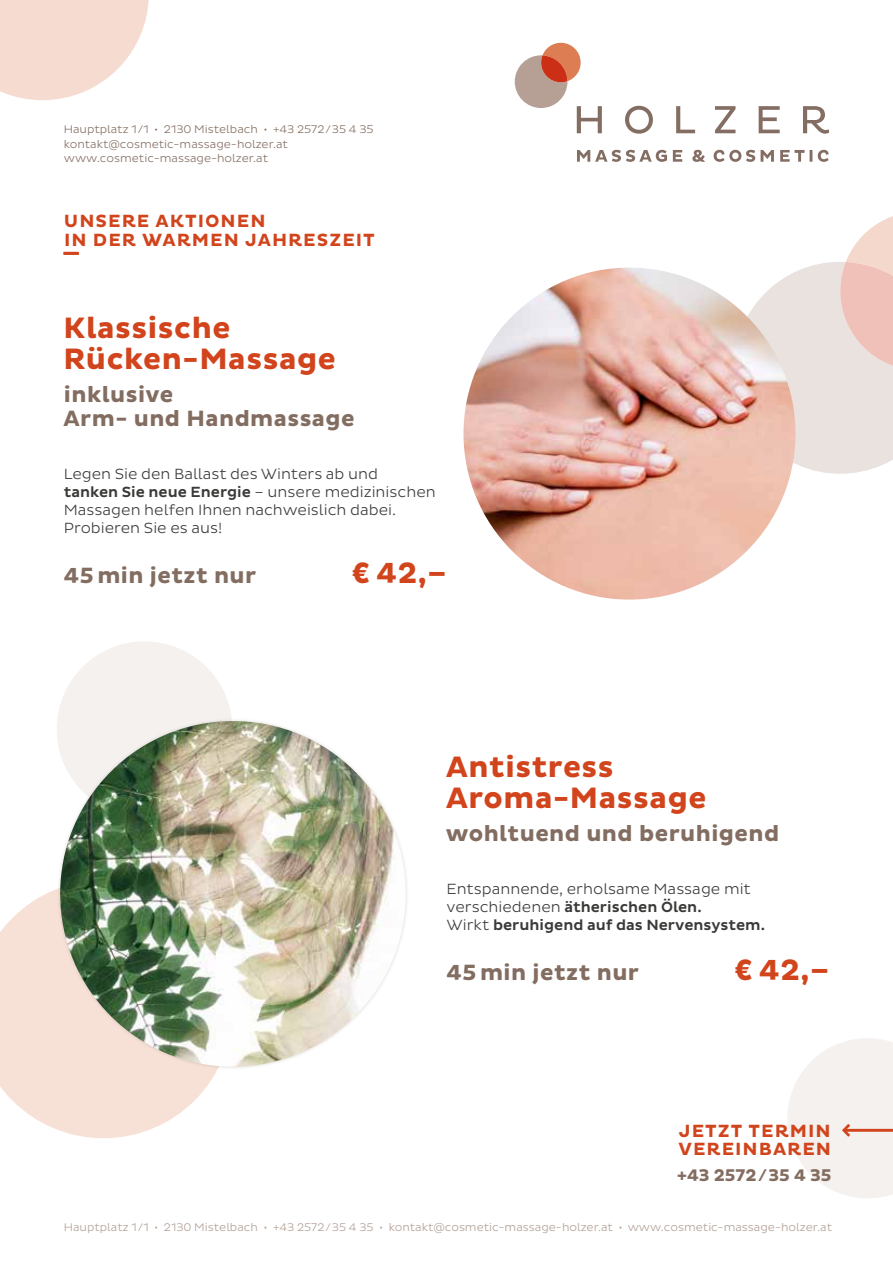
<style>
.page{position:relative;width:893px;height:1263px;background:#fff}
.page>*{position:absolute;margin:0;border:0;box-sizing:border-box;transform-origin:0 0}
.t1{font:700 30px/31.5px "Pluto Sans";letter-spacing:.02em;color:#d1441c}
.t2{font:700 22.5px/24px "Pluto Sans";letter-spacing:.02em;color:#836d61}
.t3{font:700 18px/19.5px "Pluto";letter-spacing:.055em;color:#d1441c}
.t4{font:700 17.25px "Pluto Sans";color:#836d61}
.t5{font:300 15px/18px "Pluto Sans";color:#3a3a39}
.t6{font:300 11.25px "Pluto Sans";color:#b09e94}
.t7{font:300 11.25px/14.2px "Pluto Sans";color:#836d61}
.s1{font-weight:500}
</style>
<div class="page">
<svg style="left:0;top:889px;width:217px;height:249px;fill:#f7e0d6"></svg>
<div style="left:57px;top:641px;width:175px;height:176px;background:#f4f1ef;border-radius:50%"></div>
<svg style="left:734px;top:216px;width:159px;height:258px"></svg>
<svg style="left:577px;top:150px;width:252px;height:12px"></svg>
<svg style="left:515px;top:43px;width:314px;height:91px"></svg>
<svg style="left:0;top:0;width:149px;height:100px"></svg>
<img style="left:463px;top:268px;width:332px;height:332px;border-radius:166px">
<hr style="left:63px;top:252px;width:16px;height:3px;background:#d1441c">
<div style="left:57px;top:718px;width:352px;height:352px;background:#836d61;opacity:.25"></div>
<img style="left:60px;top:721px;width:346px;height:346px;border-radius:173px">
<svg style="left:788px;top:1038px;width:105px;height:160px"></svg>
<p class="t7" style="left:64px;top:122px;width:311px">Hauptplatz 1 / 1 • 2130 Mistelbach • +43 2572 / 35 4 35 kontakt@cosmetic-massage-holzer.at www.cosmetic-massage-holzer.at</p>
<p class="t3" style="left:64px;top:211px;width:312px">UNSERE AKTIONEN<br>IN DER WARMEN JAHRESZEIT</p>
<h1 class="t1" style="left:64px;top:313px;width:274px">Klassische<br>Rücken-Massage</h1>
<h2 class="t2" style="left:63px;top:383px;width:293px">inklusive<br>Arm- und Handmassage</h2>
<p class="t5" style="left:64px;top:465px;width:374px">Legen Sie den Ballast des Winters ab und <span class="s1">tanken Sie neue Energie</span> – unsere medizinischen Massagen helfen Ihnen nachweislich dabei.<br>Probieren Sie es aus!</p>
<h2 class="t2" style="left:64px;top:564px;width:194px">45min jetzt nur</h2>
<h1 class="t1" style="left:352px;top:558px;width:96px">€ 42,–</h1>
<h1 class="t1" style="left:446px;top:751px;width:262px">Antistress<br>Aroma-Massage</h1>
<h2 class="t2" style="left:446px;top:822px;width:335px">wohltuend und beruhigend</h2>
<p class="t5" style="left:446px;top:880px;width:320px">Entspannende, erholsame Massage mit verschiedenen <span class="s1">ätherischen Ölen.<br></span>Wirkt <span class="s1">beruhigend auf das Nervensystem.</span></p>
<h2 class="t2" style="left:446px;top:961px;width:194px">45min jetzt nur</h2>
<h1 class="t1" style="left:734px;top:955px;width:96px">€ 42,–</h1>
<p class="t3" style="left:678px;top:1122px;width:154px;line-height:18px">JETZT TERMIN<br>VEREINBAREN</p>
<p class="t4" style="left:677px;top:1165px;width:156px">+43 2572 / 35 4 35</p>
<p class="t6" style="left:64px;top:1221px;width:770px">Hauptplatz 1 / 1 • 2130 Mistelbach • +43 2572 / 35 4 35 • kontakt@cosmetic-massage-holzer.at • www.cosmetic-massage-holzer.at</p>
</div>
